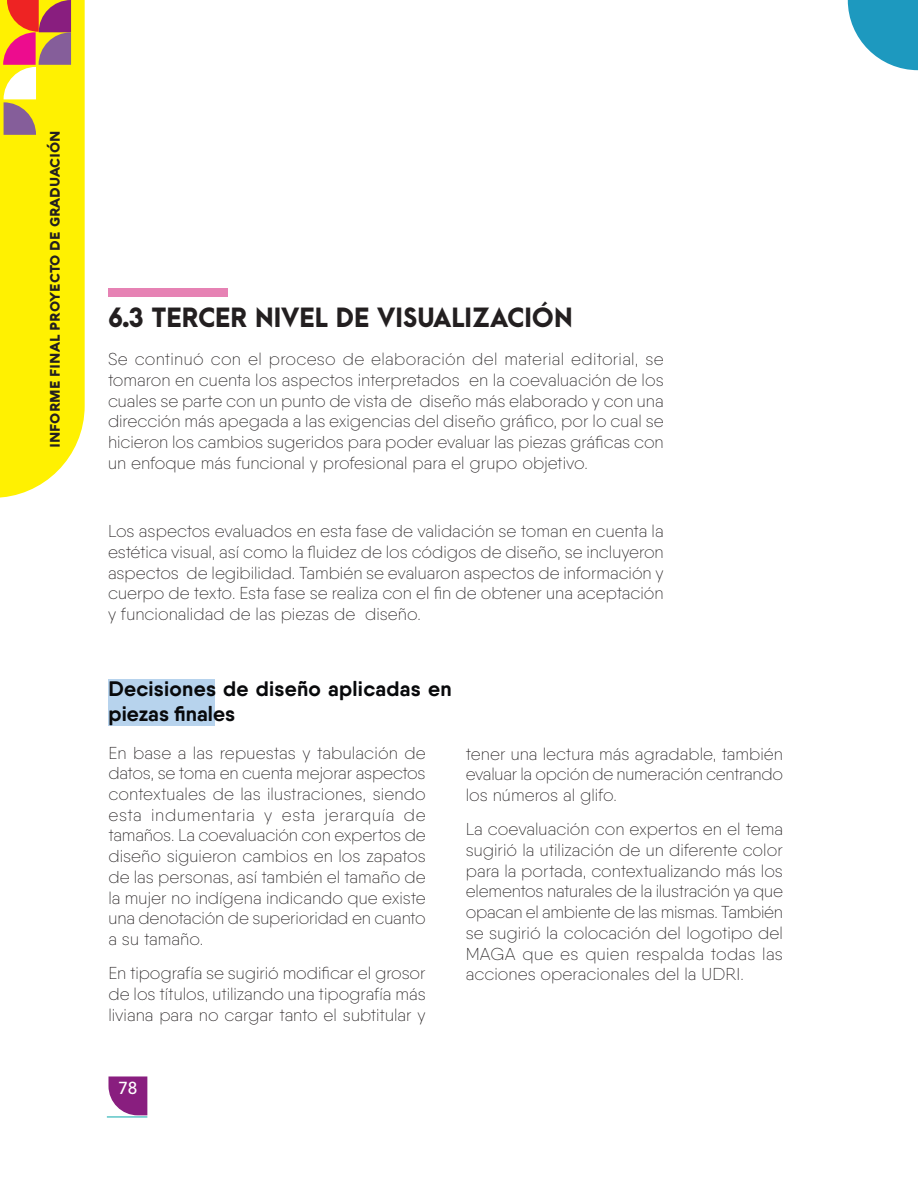
<style>
.page{position:relative;width:918px;height:1188px;background:#fff}
.page>*{position:absolute;margin:0;border:0;box-sizing:border-box;transform-origin:0 0}
.titulos_01{font:800 24px "Arca Majora 3";color:#231f20}
.subtitulos{font:700 21px/25.2px "Qanelas Soft";letter-spacing:.01em;color:#08090b}
.cuerpo_de_texto{font:200 17.25px/20.7px "Qanelas Soft";color:#231f20;text-align:justify}
.t1{font:500 17.25px "Avenir LT Std";color:#fff}
.t2{font:900 13.5px "Aquawax";color:#231f20}
</style>
<div class="page">
<svg style="left:108px;top:1076px;width:39px;height:39px;background:#993d91"></svg>
<hr style="left:107px;top:1116px;width:40px;height:2px;background:#5dc5c6">
<svg style="left:0;top:0;width:85px;height:498px;background:#f6df1c"></svg>
<svg style="left:848px;top:0;width:70px;height:70px"></svg>
<div style="left:108px;top:288px;width:119px;height:9px;background:#e682b4"></div>
<div style="left:108px;top:679px;width:107px;height:46px;background:#b7d3ed"></div>
<p class="t2" style="left:46px;top:448px;width:320px;rotate:-90deg">INFORME FINAL PROYECTO DE GRADUACIÓN</p>
<p class="titulos_01" style="left:108px;top:296px;width:466px">6.3 TERCER NIVEL DE VISUALIZACIÓN</p>
<p class="cuerpo_de_texto" style="left:108px;top:349px;width:557px">Se continuó con el proceso de elaboración del material editorial, se tomaron en cuenta los aspectos interpretados en la coevaluación de los cuales se parte con un punto de vista de diseño más elaborado y con una dirección más apegada a las exigencias del diseño gráfico, por lo cual se hicieron los cambios sugeridos para poder evaluar las piezas gráficas con un enfoque más funcional y profesional para el grupo objetivo.</p>
<p class="cuerpo_de_texto" style="left:108px;top:521px;width:557px">Los aspectos evaluados en esta fase de validación se toman en cuenta la estética visual, así como la fluidez de los códigos de diseño, se incluyeron aspectos de legibilidad. También se evaluaron aspectos de información y cuerpo de texto. Esta fase se realiza con el fin de obtener una aceptación y funcionalidad de las piezas de diseño.</p>
<p class="subtitulos" style="left:108px;top:676px;width:345px">Decisiones de diseño aplicadas en piezas finales</p>
<p class="cuerpo_de_texto" style="left:108px;top:742px;width:319px">En base a las repuestas y tabulación de datos, se toma en cuenta mejorar aspectos contextuales de las ilustraciones, siendo esta indumentaria y esta jerarquía de tamaños. La coevaluación con expertos de diseño siguieron cambios en los zapatos de las personas, así también el tamaño de la mujer no indígena indicando que existe una denotación de superioridad en cuanto a su tamaño.</p>
<p class="cuerpo_de_texto" style="left:108px;top:963px;width:319px">En tipografía se sugirió modificar el grosor de los títulos, utilizando una tipografía más liviana para no cargar tanto el subtitular y</p>
<p class="cuerpo_de_texto" style="left:466px;top:743px;width:319px">tener una lectura más agradable, también evaluar la opción de numeración centrando los números al glifo.</p>
<p class="cuerpo_de_texto" style="left:466px;top:819px;width:319px">La coevaluación con expertos en el tema sugirió la utilización de un diferente color para la portada, contextualizando más los elementos naturales de la ilustración ya que opacan el ambiente de las mismas. También se sugirió la colocación del logotipo del MAGA que es quien respalda todas las acciones operacionales del la UDRI.</p>
<p class="t1" style="left:118px;top:1078px;width:21px">78</p>
</div>
